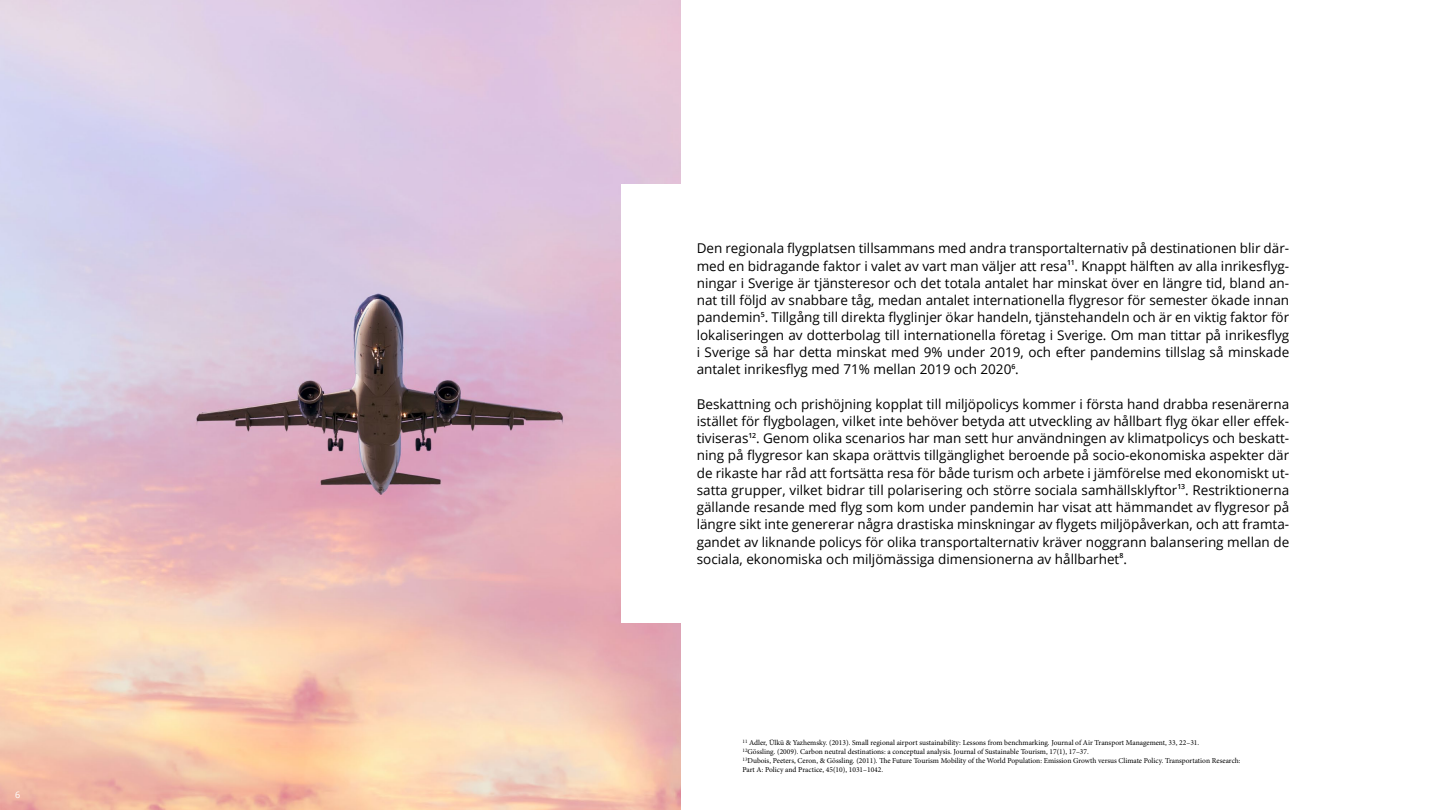
<style>
.page{position:relative;width:1440px;height:810px;background:#fff}
.page>*{position:absolute;margin:0;border:0;box-sizing:border-box;transform-origin:0 0}
.t1{font:13.5px/17.2px "Open Sans";color:#000;text-align:justify}
.t2{font:9px "Open Sans";color:#fff}
.t3{font:7.5px/9px "Minion Pro";color:#000}
</style>
<div class="page">
<img style="left:0;top:0;width:681px;height:810px">
<div style="left:621px;top:184px;width:85px;height:439px;background:#fff"></div>
<p class="t2" style="left:15px;top:789px;width:7px">6</p>
<p class="t1" style="left:697px;top:239px;width:594px">Den regionala flygplatsen tillsammans med andra transportalternativ på destinationen blir där&shy;med en bidragande faktor i valet av vart man väljer att resa<sup>11</sup>. Knappt hälften av alla inrikesflyg&shy;ningar i Sverige är tjänsteresor och det totala antalet har minskat över en längre tid, bland an&shy;nat till följd av snabbare tåg, medan antalet internationella flygresor för semester ökade innan pandemin<sup>5</sup>. Tillgång till direkta flyglinjer ökar handeln, tjänstehandeln och är en viktig faktor för lokaliseringen av dotterbolag till internationella företag i Sverige. Om man tittar på inrikesflyg i Sverige så har detta minskat med 9% under 2019, och efter pandemins tillslag så minskade antalet inrikesflyg med 71% mellan 2019 och 2020<sup>6</sup>.</p>
<p class="t1" style="left:697px;top:395px;width:594px">Beskattning och prishöjning kopplat till miljöpolicys kommer i första hand drabba resenärerna istället för flygbolagen, vilket inte behöver betyda att utveckling av hållbart flyg ökar eller effek&shy;tiviseras<sup>12</sup>. Genom olika scenarios har man sett hur användningen av klimatpolicys och beskatt&shy;ning på flygresor kan skapa orättvis tillgänglighet beroende på socio-ekonomiska aspekter där de rikaste har råd att fortsätta resa för både turism och arbete i jämförelse med ekonomiskt ut&shy;satta grupper, vilket bidrar till polarisering och större sociala samhällsklyftor<sup>13</sup>. Restriktionerna gällande resande med flyg som kom under pandemin har visat att hämmandet av flygresor på längre sikt inte genererar några drastiska minskningar av flygets miljöpåverkan, och att framta&shy;gandet av liknande policys för olika transportalternativ kräver noggrann balansering mellan de sociala, ekonomiska och miljömässiga dimensionerna av hållbarhet<sup>8</sup>.</p>
<p class="t3" style="left:742px;top:738px;width:500px"><sup>11</sup> Adler, Ülkü &amp; Yazhemsky. (2013). Small regional airport sustainability: Lessons from benchmarking. Journal of Air Transport Management, 33, 22–31.<br><sup>12</sup>Gössling. (2009). Carbon neutral destinations: a conceptual analysis. Journal of Sustainable Tourism, 17(1), 17–37.<br><sup>13</sup>Dubois, Peeters, Ceron, &amp; Gössling. (2011). The Future Tourism Mobility of the World Population: Emission Growth versus Climate Policy. Transportation Research:<br>Part A: Policy and Practice, 45(10), 1031–1042.</p>
</div>
